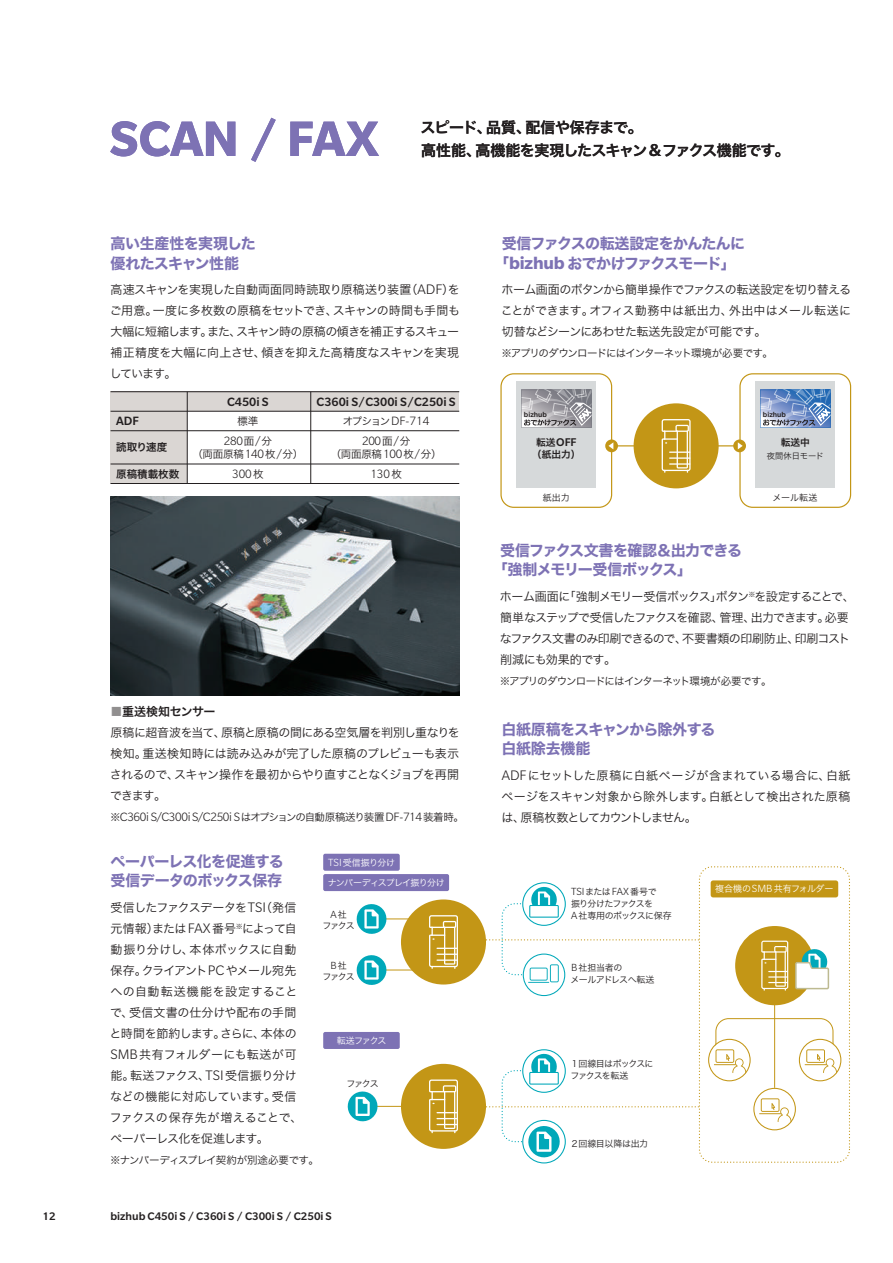
<style>
.page{position:relative;width:893px;height:1263px;background:#fff}
.page>*{position:absolute;margin:0;border:0;box-sizing:border-box;transform-origin:0 0}
.t1{font:700 54px "Slate Std";letter-spacing:-.005em;color:#7d72b4}
.t2{font:15px/19.5px "Hiragino Sans W7";letter-spacing:-.04em;color:#7d72b4}
.t3{font:15px/22.5px "Hiragino Sans W6";letter-spacing:-.035em;color:#231f20}
.t4{font:15px/19.5px "Hiragino Sans W7";letter-spacing:-.06em;color:#7d72b4}
.t5{font:300 13.2px "Slate Std";letter-spacing:-.025em;color:#231f20}
.t6{font:500 13.2px/19.5px "Slate Std";color:#231f20;text-align:center}
.t7{font:500 12.15px "Slate Std";color:#231f20}
.t8{font:12px/21px "Hira Kaku Std N W3";letter-spacing:-.04em;color:#231f20;text-align:justify}
.t9{font:12px/21px "Hira Kaku Std N W3";letter-spacing:-.02em;color:#231f20}
.t10{font:12px/21px "Hira Kaku Std N W3";letter-spacing:-.07em;color:#231f20}
.t11{font:500 12px "Slate Std";color:#231f20}
.t12{font:12px "Hiragino Sans W6";letter-spacing:-.025em;color:#231f20}
.t13{font:300 11.25px "Slate Std";color:#231f20}
.t14{font:10.5px "Hira Kaku Std N W3";letter-spacing:-.07em;color:#231f20}
.t15{font:10.5px "Hiragino Sans W6";color:#231f20}
.t16{font:9.75px "Hiragino Sans W6";color:#231f20}
.t17{font:9px/12px "Hira Kaku Std N W3";letter-spacing:-.08em;color:#231f20}
.t18{font:9px "Hira Kaku Std N W3";letter-spacing:-.07em;color:#fff}
.t19{font:9px/12px "Hira Kaku Std N W3";letter-spacing:-.03em;color:#231f20}
.t20{font:9px "Hira Kaku Std N W3";letter-spacing:-.03em;color:#fff}
.t21{font:9px "Hira Kaku Std N W3";letter-spacing:-.045em;color:#231f20}
.t22{font:8.25px "Hira Kaku Std N W3";color:#231f20}
.t23{font:500 7.8px "Slate Std";color:#231f20}
.s1{font-family:"Slate Std";font-weight:500;font-size:18.75px}
.s2{font-family:"Slate Std";font-weight:300;font-size:15px}
.s3{font-family:"Hira Kaku Std N W3";font-weight:400;font-size:10.5px}
.s4{font-family:"Slate Std";font-weight:300;font-size:13.2px}
.s5{font-weight:300}
.s6{color:rgb(35 31 32/.5)}
.s7{font-family:"Slate Std";font-weight:300;font-size:11.25px}
.s8{font-family:"Hira Kaku Std N W3";font-weight:400;font-size:9px}
.s9{font-family:"Slate Std";font-weight:700;font-size:18.75px}
.s10{font-family:"Hiragino Sans W6";font-weight:400;font-size:9.75px}
</style>
<div class="page">
<div style="left:111px;top:411px;width:76px;height:72px;background:#dad6d3"></div>
<div style="left:111px;top:392px;width:348px;height:19px;background:#dad6d3"></div>
<img style="left:110px;top:496px;width:349px;height:200px">
<hr style="left:111px;top:391px;width:348px;height:1px;background:#231f20">
<hr style="left:111px;top:411px;width:348px;height:1px;background:#231f20">
<hr style="left:111px;top:430px;width:348px;height:1px;background:#231f20">
<hr style="left:111px;top:464px;width:348px;height:1px;background:#231f20">
<hr style="left:111px;top:483px;width:348px;height:1px;background:#231f20">
<hr style="left:187px;top:392px;width:1px;height:91px;background:#231f20">
<hr style="left:310px;top:392px;width:1px;height:91px;background:#231f20">
<hr style="left:365px;top:1106px;width:89px;height:1px;background:#c39616">
<svg style="left:347px;top:1091px;width:33px;height:31px"></svg>
<div style="left:323px;top:1032px;width:77px;height:17px;background:#7d72b4;border-radius:2px"></div>
<div style="left:711px;top:880px;width:127px;height:17px;background:#c39616;border-radius:3px"></div>
<div style="left:323px;top:854px;width:77px;height:17px;background:#7d72b4;border-radius:2px"></div>
<div style="left:323px;top:874px;width:126px;height:17px;background:#7d72b4;border-radius:2px"></div>
<div style="left:735px;top:926px;width:79px;height:79px;background:#c39616;border-radius:50%"></div>
<svg style="left:761px;top:941px;width:27px;height:50px"></svg>
<hr style="left:373px;top:918px;width:81px;height:1px;background:#c39616">
<svg style="left:356px;top:904px;width:33px;height:30px"></svg>
<hr style="left:373px;top:970px;width:81px;height:1px;background:#c39616">
<svg style="left:356px;top:955px;width:33px;height:30px"></svg>
<div style="left:401px;top:899px;width:85px;height:85px;background:#c39616;border-radius:50%"></div>
<div style="left:522px;top:882px;width:44px;height:44px;border:1px solid #00a8b9;border-radius:50%"></div>
<div style="left:522px;top:1049px;width:44px;height:44px;border:1px solid #00a8b9;border-radius:50%"></div>
<div style="left:522px;top:1120px;width:44px;height:43px;border:1px solid #00a8b9;border-radius:50%"></div>
<div style="left:699px;top:866px;width:151px;height:297px;border:1px dashed #c39616;border-radius:13px"></div>
<hr style="left:774px;top:1002px;width:1px;height:86px;background:#c39616">
<div style="left:401px;top:1064px;width:85px;height:85px;background:#c39616;border-radius:50%"></div>
<svg style="left:429px;top:1052px;width:270px;height:107px"></svg>
<div style="left:500px;top:373px;width:112px;height:135px;border:1px solid #c39616;border-radius:13px"></div>
<div style="left:739px;top:373px;width:112px;height:135px;border:1px solid #c39616;border-radius:13px"></div>
<svg style="left:429px;top:885px;width:270px;height:111px"></svg>
<svg style="left:795px;top:947px;width:35px;height:43px"></svg>
<svg style="left:708px;top:1018px;width:133px;height:63px"></svg>
<svg style="left:753px;top:1088px;width:43px;height:42px"></svg>
<hr style="left:612px;top:445px;width:128px;height:1px;background:#c39616">
<svg style="left:605px;top:439px;width:13px;height:13px"></svg>
<svg style="left:608px;top:442px;width:5px;height:7px"></svg>
<svg style="left:733px;top:439px;width:13px;height:13px"></svg>
<svg style="left:738px;top:442px;width:5px;height:7px"></svg>
<div style="left:634px;top:403px;width:85px;height:85px;background:#c39616;border-radius:50%"></div>
<svg style="left:662px;top:419px;width:29px;height:54px"></svg>
<div style="left:756px;top:381px;width:79px;height:106px;background:#d6d9da"></div>
<div style="left:517px;top:381px;width:79px;height:106px;background:#d6d9da"></div>
<svg style="left:760px;top:390px;width:71px;height:38px;background:#7d9bc8"></svg>
<svg style="left:521px;top:390px;width:71px;height:38px;background:#a7a6ab"></svg>
<h1 class="t1" style="left:110px;top:110px;width:271px">SCAN / FAX</h1>
<p class="t3" style="left:421px;top:116px;width:371px">スピード、品質、配信や保存まで。<br>高性能、高機能を実現したスキャン<span class="s1">&amp;</span>ファクス機能です。</p>
<p class="t2" style="left:111px;top:234px;width:147px">高い生産性を実現した優れたスキャン性能</p>
<p class="t8" style="left:110px;top:279px;width:352px">高速スキャンを実現した自動両面同時読取り原稿送り装置（<span class="s2">ADF</span>）をご用意。一度に多枚数の原稿をセットでき、スキャンの時間も手間も大幅に短縮します。また、スキャン時の原稿の傾きを補正するスキュー補正精度を大幅に向上させ、傾きを抑えた高精度なスキャンを実現しています。</p>
<p class="t6" style="left:116px;top:411px;width:24px">ADF</p>
<p class="t15" style="left:116px;top:437px;width:53px">読取り速度</p>
<p class="t15" style="left:116px;top:464px;width:64px">原稿積載枚数</p>
<p class="t6" style="left:227px;top:392px;width:43px">C450i S</p>
<p class="t14" style="left:237px;top:413px;width:22px">標準</p>
<p class="t5" style="left:224px;top:434px;width:50px">280<span class="s3">面</span>/<span class="s3">分</span></p>
<p class="t14" style="left:192px;top:446px;width:112px">（両面原稿<span class="s4">140</span>枚<span class="s4">/</span>分）</p>
<p class="t5" style="left:232px;top:467px;width:33px">300<span class="s3">枚</span></p>
<p class="t6" style="left:317px;top:392px;width:141px">C360i S/C300i S/C250i S<span class="s3">オプション</span><span class="s5">DF-714<br>200</span><span class="s3">面</span><span class="s5">/</span><span class="s3">分</span></p>
<p class="t14" style="left:331px;top:446px;width:112px">（両面原稿<span class="s4">100</span>枚<span class="s4">/</span>分）</p>
<p class="t5" style="left:370px;top:467px;width:33px">130<span class="s3">枚</span></p>
<p class="t12" style="left:110px;top:701px;width:107px"><span class="s6">■</span>重送検知センサー</p>
<p class="t8" style="left:110px;top:722px;width:351px">原稿に超音波を当て、原稿と原稿の間にある空気層を判別し重なりを検知。重送検知時には読み込みが完了した原稿のプレビューも表示されるので、スキャン操作を最初からやり直すことなくジョブを再開できます。</p>
<p class="t5" style="left:110px;top:810px;width:355px"><span class="s3">※</span>C360i S/C300i S/C250i S<span class="s3">はオプションの自動原稿送り装置</span>DF-714<span class="s3">装着時。</span></p>
<p class="t2" style="left:110px;top:852px;width:175px">ペーパーレス化を促進する受信データのボックス保存</p>
<p class="t9" style="left:109px;top:897px;width:194px">受信したファクスデータを<span class="s2">TSI</span>（発信元情報）または<span class="s2">FAX</span>番号<sup>※</sup>によって自動振り分けし、本体ボックスに自動保存。クライアント<span class="s2">PC</span>やメール宛先への自動転送機能を設定することで、受信文書の仕分けや配布の手間と時間を節約します。さらに、本体の<br><span class="s2">SMB</span>共有フォルダーにも転送が可能。転送ファクス、<span class="s2">TSI</span>受信振り分けなどの機能に対応しています。受信ファクスの保存先が増えることで、ペーパーレス化を促進します。</p>
<p class="t14" style="left:110px;top:1152px;width:210px">※ナンバーディスプレイ契約が別途必要です。</p>
<p class="t18" style="left:328px;top:855px;width:69px"><span class="s7">TSI</span>受信振り分け</p>
<p class="t18" style="left:328px;top:876px;width:119px">ナンバーディスプレイ振り分け</p>
<p class="t13" style="left:331px;top:909px;width:18px">A<span class="s8">社</span></p>
<p class="t17" style="left:322px;top:919px;width:34px">ファクス</p>
<p class="t13" style="left:331px;top:960px;width:18px">B<span class="s8">社</span></p>
<p class="t17" style="left:322px;top:970px;width:34px">ファクス</p>
<p class="t18" style="left:337px;top:1034px;width:51px">転送ファクス</p>
<p class="t17" style="left:346px;top:1077px;width:34px">ファクス</p>
<p class="t11" style="left:43px;top:1210px;width:15px">12</p>
<p class="t11" style="left:111px;top:1210px;width:223px">bizhub C450i S / C360i S / C300i S / C250i S</p>
<p class="t2" style="left:494px;top:234px;width:252px;text-indent:8px">受信ファクスの転送設定をかんたんに「<span class="s9">bizhub</span> おでかけファクスモード」</p>
<p class="t8" style="left:501px;top:279px;width:352px">ホーム画面のボタンから簡単操作でファクスの転送設定を切り替えることができます。オフィス勤務中は紙出力、外出中はメール転送に切替などシーンにあわせた転送先設定が可能です。</p>
<p class="t14" style="left:501px;top:345px;width:273px">※アプリのダウンロードにはインターネット環境が必要です。</p>
<p class="t23" style="left:524px;top:410px;width:24px">bizhub</p>
<p class="t23" style="left:763px;top:410px;width:24px">bizhub</p>
<p class="t7" style="left:536px;top:435px;width:42px"><span class="s10">転送</span>OFF</p>
<p class="t16" style="left:532px;top:445px;width:50px">（紙出力）</p>
<p class="t17" style="left:543px;top:491px;width:28px">紙出力</p>
<p class="t17" style="left:772px;top:491px;width:46px">メール転送</p>
<p class="t16" style="left:781px;top:433px;width:31px">転送中</p>
<p class="t22" style="left:767px;top:450px;width:58px">夜間休日モード</p>
<p class="t4" style="left:493px;top:541px;width:251px;text-indent:8px">受信ファクス文書を確認＆出力できる「強制メモリー受信ボックス」</p>
<p class="t10" style="left:500px;top:585px;width:356px">ホーム画面に「強制メモリー受信ボックス」ボタン<sup>※</sup>を設定することで、簡単なステップで受信したファクスを確認、管理、出力できます。必要なファクス文書のみ印刷できるので、不要書類の印刷防止、印刷コスト削減にも効果的です。</p>
<p class="t14" style="left:500px;top:673px;width:273px">※アプリのダウンロードにはインターネット環境が必要です。</p>
<p class="t2" style="left:501px;top:720px;width:216px">白紙原稿をスキャンから除外する白紙除去機能</p>
<p class="t8" style="left:501px;top:765px;width:350px"><span class="s2">ADF</span>にセットした原稿に白紙ページが含まれている場合に、白紙ページをスキャン対象から除外します。白紙として検出された原稿は、原稿枚数としてカウントしません。</p>
<p class="t13" style="left:571px;top:885px;width:87px">TSI<span class="s8">または</span>FAX<span class="s8">番号で</span></p>
<p class="t17" style="left:571px;top:897px;width:102px">振り分けたファクスを<br><span class="s7">A</span> 社専用のボックスに保存</p>
<p class="t19" style="left:571px;top:962px;width:85px"><span class="s7">B</span>社担当者の<br>メールアドレスへ転送</p>
<p class="t17" style="left:570px;top:1058px;width:85px">１回線目はボックスにファクスを転送</p>
<p class="t21" style="left:570px;top:1136px;width:80px">２回線目以降は出力</p>
<p class="t20" style="left:715px;top:882px;width:120px">複合機の<span class="s7">SMB</span>共有フォルダー</p>
</div>
